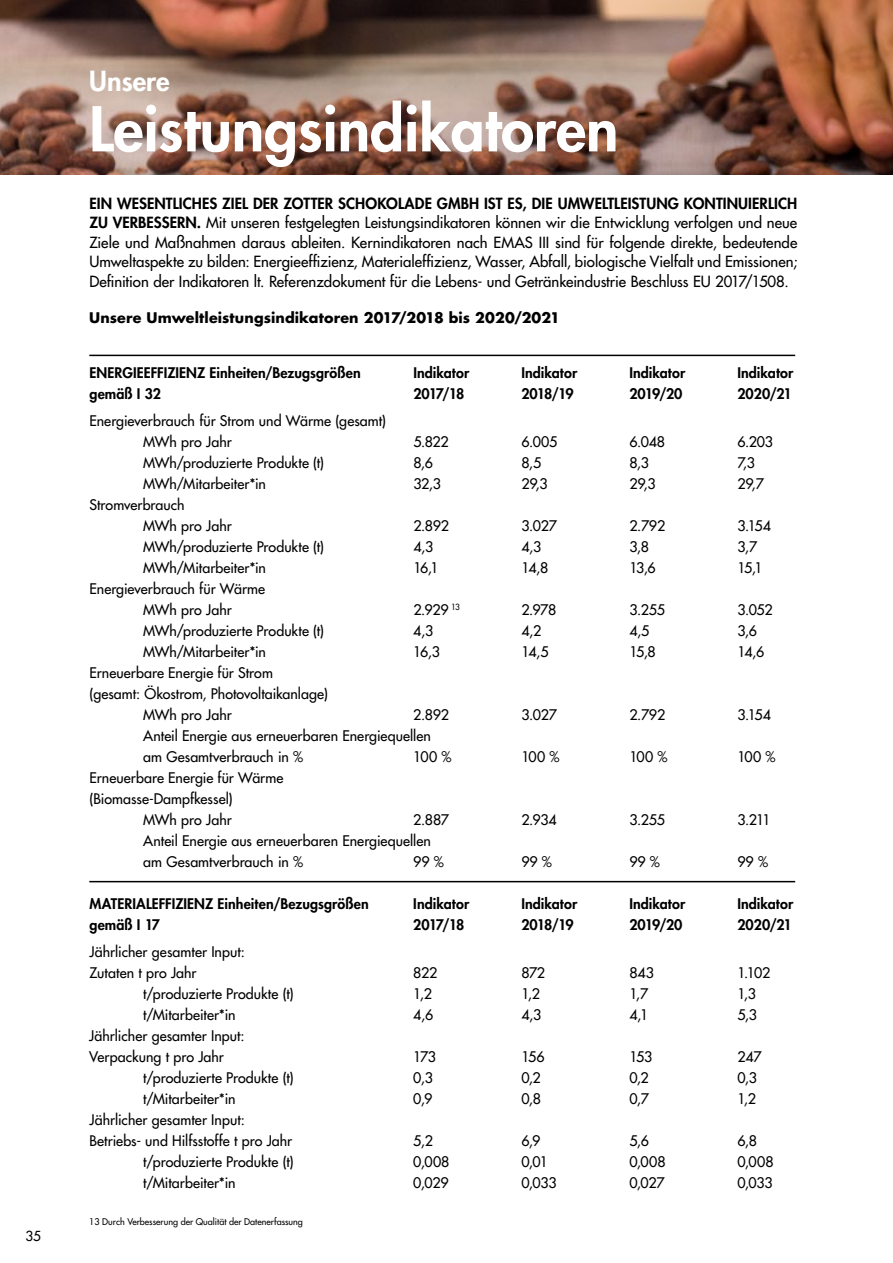
<style>
.page{position:relative;width:893px;height:1263px;background:#fff}
.page>*{position:absolute;margin:0;border:0;box-sizing:border-box;transform-origin:0 0}
.t1{font:800 60px "Futura Std";color:#fff}
.t2{font:800 27px "Futura Std";color:#fff}
.t3{font:500 15px/19.5px "Futura Std";letter-spacing:-.005em;color:#000;text-align:justify}
.t4{font:500 14.25px/21px "Futura Std";color:#000}
.t5{font:800 14.25px "Futura Std";letter-spacing:.005em;color:#000}
.t6{font:700 14.25px "Futura Std";letter-spacing:.01em;color:#000}
.t7{font:500 13.5px "Futura Std";color:#000}
.t8{font:500 9px "Futura Std";color:#000}
.s1{font-weight:800}
</style>
<div class="page">
<img style="left:0;top:0;width:893px;height:175px">
<hr style="left:89px;top:355px;width:706px;height:1px;background:#000">
<hr style="left:89px;top:881px;width:706px;height:1px;background:#000">
<p class="t7" style="left:26px;top:1228px;width:17px">35</p>
<h2 class="t2" style="left:89px;top:64px;width:82px">Unsere</h2>
<h1 class="t1" style="left:89px;top:91px;width:531px">Leistungsindikatoren</h1>
<p class="t3" style="left:90px;top:193px;width:709px"><span class="s1">EIN WESENTLICHES ZIEL DER ZOTTER SCHOKOLADE GMBH IST ES, DIE UMWELTLEISTUNG KONTINUIERLICH ZU VERBESSERN.</span> Mit unseren festgelegten Leistungsindikatoren können wir die Entwicklung verfolgen und neue Ziele und Maßnahmen daraus ableiten. Kernindikatoren nach EMAS III sind für folgende direkte, bedeutende Umweltaspekte zu bilden: Energieeffizienz, Materialeffizienz, Wasser, Abfall, biologische Vielfalt und Emissionen; Definition der Indikatoren lt. Referenzdokument für die Lebens- und Getränkeindustrie Beschluss EU 2017/1508.</p>
<p class="t6" style="left:89px;top:308px;width:472px">Unsere Umweltleistungsindikatoren 2017/2018 bis 2020/2021</p>
<p class="t5" style="left:90px;top:364px;width:273px">ENERGIEEFFIZIENZ Einheiten/Bezugsgrößen</p>
<p class="t5" style="left:413px;top:364px;width:57px">Indikator</p>
<p class="t5" style="left:521px;top:364px;width:57px">Indikator</p>
<p class="t5" style="left:629px;top:364px;width:57px">Indikator</p>
<p class="t5" style="left:737px;top:364px;width:57px">Indikator</p>
<p class="t5" style="left:90px;top:385px;width:73px">gemäß I 32</p>
<p class="t5" style="left:413px;top:385px;width:53px">2017/18</p>
<p class="t5" style="left:521px;top:385px;width:54px">2018/19</p>
<p class="t5" style="left:629px;top:385px;width:55px">2019/20</p>
<p class="t5" style="left:737px;top:385px;width:56px">2020/21</p>
<p class="t4" style="left:143px;top:410px;width:244px;text-indent:-54px">Energieverbrauch für Strom und Wärme (gesamt)<br>MWh pro Jahr</p>
<p class="t4" style="left:413px;top:431px;width:37px">5.822</p>
<p class="t4" style="left:521px;top:431px;width:38px">6.005</p>
<p class="t4" style="left:629px;top:431px;width:37px">6.048</p>
<p class="t4" style="left:737px;top:431px;width:37px">6.203</p>
<p class="t4" style="left:143px;top:452px;width:182px">MWh/produzierte Produkte (t)</p>
<p class="t4" style="left:413px;top:452px;width:21px">8,6</p>
<p class="t4" style="left:521px;top:452px;width:21px">8,5</p>
<p class="t4" style="left:629px;top:452px;width:21px">8,3</p>
<p class="t4" style="left:737px;top:452px;width:19px">7,3</p>
<p class="t4" style="left:143px;top:473px;width:124px">MWh/Mitarbeiter*in</p>
<p class="t4" style="left:413px;top:473px;width:29px">32,3</p>
<p class="t4" style="left:521px;top:473px;width:28px">29,3</p>
<p class="t4" style="left:629px;top:473px;width:28px">29,3</p>
<p class="t4" style="left:737px;top:473px;width:28px">29,7</p>
<p class="t4" style="left:143px;top:494px;width:90px;text-indent:-54px">Stromverbrauch<br>MWh pro Jahr</p>
<p class="t4" style="left:413px;top:515px;width:37px">2.892</p>
<p class="t4" style="left:521px;top:515px;width:37px">3.027</p>
<p class="t4" style="left:629px;top:515px;width:37px">2.792</p>
<p class="t4" style="left:737px;top:515px;width:35px">3.154</p>
<p class="t4" style="left:143px;top:536px;width:182px">MWh/produzierte Produkte (t)</p>
<p class="t4" style="left:413px;top:536px;width:22px">4,3</p>
<p class="t4" style="left:521px;top:536px;width:22px">4,3</p>
<p class="t4" style="left:629px;top:536px;width:21px">3,8</p>
<p class="t4" style="left:737px;top:536px;width:21px">3,7</p>
<p class="t4" style="left:143px;top:557px;width:124px">MWh/Mitarbeiter*in</p>
<p class="t4" style="left:413px;top:557px;width:27px">16,1</p>
<p class="t4" style="left:521px;top:557px;width:29px">14,8</p>
<p class="t4" style="left:629px;top:557px;width:28px">13,6</p>
<p class="t4" style="left:737px;top:557px;width:27px">15,1</p>
<p class="t4" style="left:143px;top:578px;width:123px;text-indent:-54px">Energieverbrauch für Wärme<br>MWh pro Jahr</p>
<p class="t4" style="left:413px;top:599px;width:48px">2.929 <sup>13</sup></p>
<p class="t4" style="left:521px;top:599px;width:37px">2.978</p>
<p class="t4" style="left:629px;top:599px;width:37px">3.255</p>
<p class="t4" style="left:737px;top:599px;width:37px">3.052</p>
<p class="t4" style="left:143px;top:620px;width:182px">MWh/produzierte Produkte (t)</p>
<p class="t4" style="left:413px;top:620px;width:22px">4,3</p>
<p class="t4" style="left:521px;top:620px;width:21px">4,2</p>
<p class="t4" style="left:629px;top:620px;width:22px">4,5</p>
<p class="t4" style="left:737px;top:620px;width:21px">3,6</p>
<p class="t4" style="left:143px;top:641px;width:124px">MWh/Mitarbeiter*in</p>
<p class="t4" style="left:413px;top:641px;width:28px">16,3</p>
<p class="t4" style="left:521px;top:641px;width:29px">14,5</p>
<p class="t4" style="left:629px;top:641px;width:28px">15,8</p>
<p class="t4" style="left:737px;top:641px;width:29px">14,6</p>
<p class="t4" style="left:90px;top:662px;width:185px">Erneuerbare Energie für Strom</p>
<p class="t4" style="left:90px;top:683px;width:240px">(gesamt: Ökostrom, Photovoltaikanlage)</p>
<p class="t4" style="left:143px;top:704px;width:90px">MWh pro Jahr</p>
<p class="t4" style="left:413px;top:704px;width:37px">2.892</p>
<p class="t4" style="left:521px;top:704px;width:37px">3.027</p>
<p class="t4" style="left:629px;top:704px;width:37px">2.792</p>
<p class="t4" style="left:737px;top:704px;width:35px">3.154</p>
<p class="t4" style="left:143px;top:725px;width:289px">Anteil Energie aus erneuerbaren Energiequellen am Gesamtverbrauch in %</p>
<p class="t4" style="left:413px;top:746px;width:40px">100 %</p>
<p class="t4" style="left:521px;top:746px;width:40px">100 %</p>
<p class="t4" style="left:629px;top:746px;width:40px">100 %</p>
<p class="t4" style="left:737px;top:746px;width:40px">100 %</p>
<p class="t4" style="left:90px;top:767px;width:195px">Erneuerbare Energie für Wärme</p>
<p class="t4" style="left:90px;top:788px;width:145px">(Biomasse-Dampfkessel)</p>
<p class="t4" style="left:143px;top:809px;width:90px">MWh pro Jahr</p>
<p class="t4" style="left:413px;top:809px;width:37px">2.887</p>
<p class="t4" style="left:521px;top:809px;width:37px">2.934</p>
<p class="t4" style="left:629px;top:809px;width:37px">3.255</p>
<p class="t4" style="left:737px;top:809px;width:35px">3.211</p>
<p class="t4" style="left:143px;top:830px;width:289px">Anteil Energie aus erneuerbaren Energiequellen am Gesamtverbrauch in %</p>
<p class="t4" style="left:413px;top:851px;width:32px">99 %</p>
<p class="t4" style="left:521px;top:851px;width:32px">99 %</p>
<p class="t4" style="left:629px;top:851px;width:32px">99 %</p>
<p class="t4" style="left:737px;top:851px;width:32px">99 %</p>
<p class="t5" style="left:90px;top:895px;width:281px">MATERIALEFFIZIENZ Einheiten/Bezugsgrößen</p>
<p class="t5" style="left:413px;top:895px;width:57px">Indikator</p>
<p class="t5" style="left:521px;top:895px;width:57px">Indikator</p>
<p class="t5" style="left:629px;top:895px;width:57px">Indikator</p>
<p class="t5" style="left:737px;top:895px;width:57px">Indikator</p>
<p class="t5" style="left:90px;top:916px;width:72px">gemäß I 17</p>
<p class="t5" style="left:413px;top:916px;width:53px">2017/18</p>
<p class="t5" style="left:521px;top:916px;width:54px">2018/19</p>
<p class="t5" style="left:629px;top:916px;width:55px">2019/20</p>
<p class="t5" style="left:737px;top:916px;width:56px">2020/21</p>
<p class="t4" style="left:90px;top:941px;width:157px">Jährlicher gesamter Input:<br>Zutaten t pro Jahr</p>
<p class="t4" style="left:413px;top:962px;width:26px">822</p>
<p class="t4" style="left:521px;top:962px;width:25px">872</p>
<p class="t4" style="left:629px;top:962px;width:26px">843</p>
<p class="t4" style="left:737px;top:962px;width:34px">1.102</p>
<p class="t4" style="left:143px;top:983px;width:152px">t/produzierte Produkte (t)</p>
<p class="t4" style="left:413px;top:983px;width:20px">1,2</p>
<p class="t4" style="left:521px;top:983px;width:20px">1,2</p>
<p class="t4" style="left:629px;top:983px;width:20px">1,7</p>
<p class="t4" style="left:737px;top:983px;width:20px">1,3</p>
<p class="t4" style="left:143px;top:1004px;width:94px">t/Mitarbeiter*in</p>
<p class="t4" style="left:413px;top:1004px;width:21px">4,6</p>
<p class="t4" style="left:521px;top:1004px;width:22px">4,3</p>
<p class="t4" style="left:629px;top:1004px;width:20px">4,1</p>
<p class="t4" style="left:737px;top:1004px;width:21px">5,3</p>
<p class="t4" style="left:89px;top:1025px;width:157px">Jährlicher gesamter Input:<br>Verpackung t pro Jahr</p>
<p class="t4" style="left:413px;top:1046px;width:24px">173</p>
<p class="t4" style="left:521px;top:1046px;width:25px">156</p>
<p class="t4" style="left:629px;top:1046px;width:25px">153</p>
<p class="t4" style="left:737px;top:1046px;width:26px">247</p>
<p class="t4" style="left:143px;top:1067px;width:152px">t/produzierte Produkte (t)</p>
<p class="t4" style="left:413px;top:1067px;width:21px">0,3</p>
<p class="t4" style="left:521px;top:1067px;width:21px">0,2</p>
<p class="t4" style="left:629px;top:1067px;width:21px">0,2</p>
<p class="t4" style="left:737px;top:1067px;width:21px">0,3</p>
<p class="t4" style="left:143px;top:1088px;width:94px">t/Mitarbeiter*in</p>
<p class="t4" style="left:413px;top:1088px;width:21px">0,9</p>
<p class="t4" style="left:521px;top:1088px;width:21px">0,8</p>
<p class="t4" style="left:629px;top:1088px;width:21px">0,7</p>
<p class="t4" style="left:737px;top:1088px;width:20px">1,2</p>
<p class="t4" style="left:90px;top:1109px;width:204px">Jährlicher gesamter Input:<br>Betriebs- und Hilfsstoffe t pro Jahr</p>
<p class="t4" style="left:413px;top:1130px;width:21px">5,2</p>
<p class="t4" style="left:521px;top:1130px;width:21px">6,9</p>
<p class="t4" style="left:629px;top:1130px;width:21px">5,6</p>
<p class="t4" style="left:737px;top:1130px;width:21px">6,8</p>
<p class="t4" style="left:143px;top:1151px;width:152px">t/produzierte Produkte (t)</p>
<p class="t4" style="left:413px;top:1151px;width:38px">0,008</p>
<p class="t4" style="left:521px;top:1151px;width:28px">0,01</p>
<p class="t4" style="left:629px;top:1151px;width:38px">0,008</p>
<p class="t4" style="left:737px;top:1151px;width:38px">0,008</p>
<p class="t4" style="left:143px;top:1172px;width:94px">t/Mitarbeiter*in</p>
<p class="t4" style="left:413px;top:1172px;width:37px">0,029</p>
<p class="t4" style="left:521px;top:1172px;width:37px">0,033</p>
<p class="t4" style="left:629px;top:1172px;width:37px">0,027</p>
<p class="t4" style="left:737px;top:1172px;width:37px">0,033</p>
<p class="t8" style="left:89px;top:1216px;width:215px">13 Durch Verbesserung der Qualität der Datenerfassung</p>
</div>
